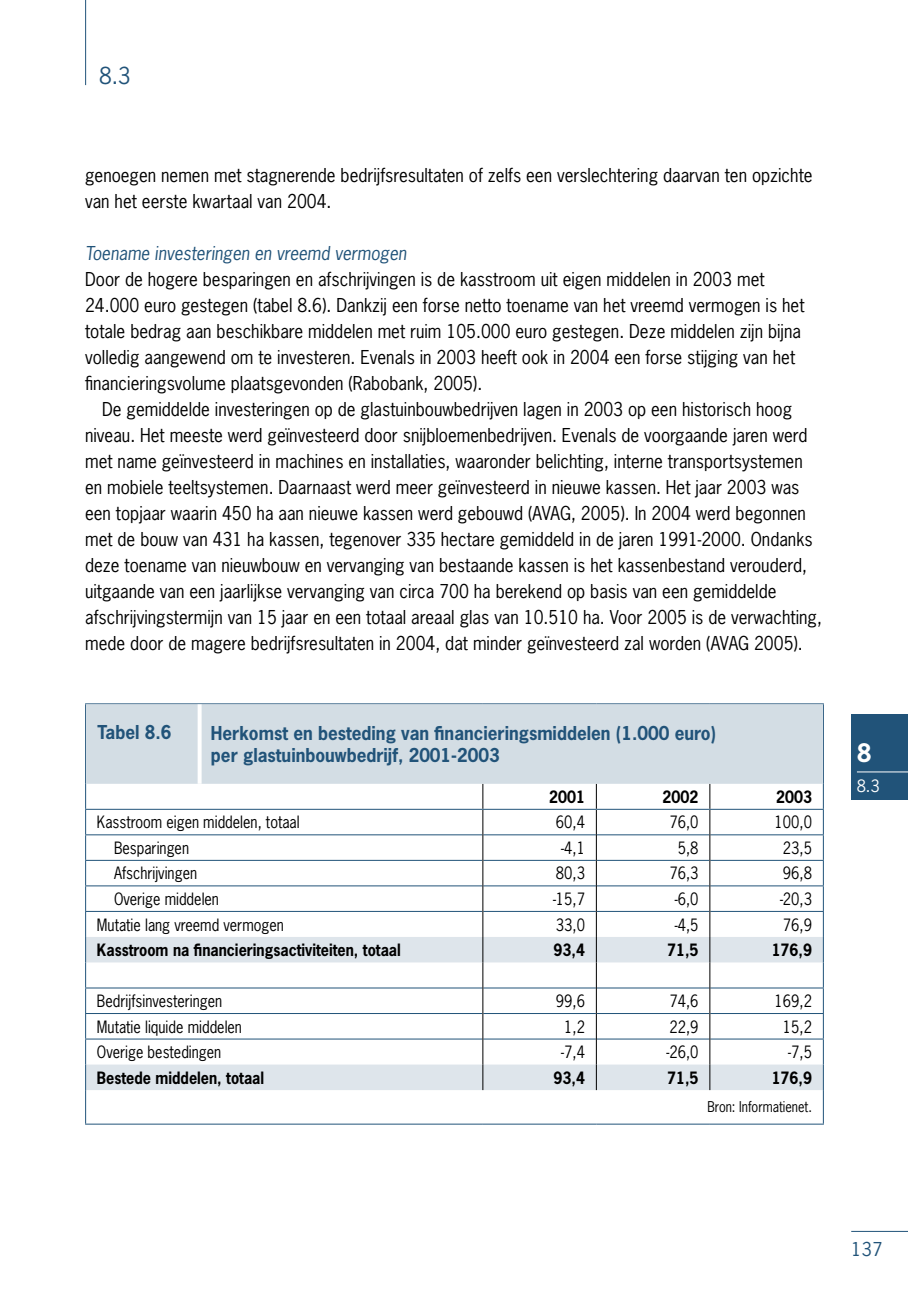
<style>
.page{position:relative;width:908px;height:1316px;background:#fff}
.page>*{position:absolute;margin:0;border:0;box-sizing:border-box;transform-origin:0 0}
.t1{font:700 24px "News Gothic Std";color:#fff}
.t2{font:22px "News Gothic Std";color:#215379}
.t3{font:18px/26px "News Gothic Std";color:#000;scale:.95 1}
.t4{font:700 18px/22px "News Gothic Std";color:#215379;scale:.95 1}
.t5{font:italic 18px "News Gothic Std";color:#215379;scale:.95 1}
.t6{font:18px "News Gothic Std";color:#215379}
.t7{font:16px "News Gothic Std";color:#000;scale:.9 1}
.t8{font:700 16px "News Gothic Std";color:#000;scale:.9 1}
.t9{font:16px "News Gothic Std";color:#fff}
.t10{font:14px "News Gothic Std";color:#000;scale:.9 1}
</style>
<div class="page">
<hr style="left:85px;top:0;width:1px;height:85px;background:#215379">
<hr style="left:850px;top:1230px;width:57px;height:1px;background:#215379">
<div style="left:850px;top:714px;width:57px;height:85px;background:#215379"></div>
<hr style="left:856px;top:771px;width:51px;height:1px;background:#fff">
<svg style="left:86px;top:936px;width:736px;height:154px"></svg>
<hr style="left:822px;top:704px;width:1px;height:79px;background:#215379">
<hr style="left:822px;top:1090px;width:1px;height:33px;background:#215379">
<hr style="left:85px;top:834px;width:397px;height:1px;background:#215379">
<hr style="left:483px;top:834px;width:112px;height:1px;background:#215379">
<hr style="left:596px;top:834px;width:113px;height:1px;background:#215379">
<hr style="left:710px;top:834px;width:113px;height:1px;background:#215379">
<hr style="left:85px;top:859px;width:397px;height:1px;background:#215379">
<hr style="left:483px;top:859px;width:112px;height:1px;background:#215379">
<hr style="left:596px;top:859px;width:113px;height:1px;background:#215379">
<hr style="left:710px;top:859px;width:113px;height:1px;background:#215379">
<hr style="left:85px;top:885px;width:397px;height:1px;background:#215379">
<hr style="left:483px;top:885px;width:112px;height:1px;background:#215379">
<hr style="left:596px;top:885px;width:113px;height:1px;background:#215379">
<hr style="left:710px;top:885px;width:113px;height:1px;background:#215379">
<hr style="left:85px;top:910px;width:397px;height:1px;background:#215379">
<hr style="left:483px;top:910px;width:112px;height:1px;background:#215379">
<hr style="left:596px;top:910px;width:113px;height:1px;background:#215379">
<hr style="left:710px;top:910px;width:113px;height:1px;background:#215379">
<hr style="left:85px;top:987px;width:397px;height:1px;background:#215379">
<hr style="left:483px;top:987px;width:112px;height:1px;background:#215379">
<hr style="left:596px;top:987px;width:113px;height:1px;background:#215379">
<hr style="left:710px;top:987px;width:113px;height:1px;background:#215379">
<hr style="left:85px;top:1012px;width:397px;height:1px;background:#215379">
<hr style="left:483px;top:1012px;width:112px;height:1px;background:#215379">
<hr style="left:596px;top:1012px;width:113px;height:1px;background:#215379">
<hr style="left:710px;top:1012px;width:113px;height:1px;background:#215379">
<hr style="left:85px;top:1038px;width:397px;height:1px;background:#215379">
<hr style="left:483px;top:1038px;width:112px;height:1px;background:#215379">
<hr style="left:596px;top:1038px;width:113px;height:1px;background:#215379">
<hr style="left:710px;top:1038px;width:113px;height:1px;background:#215379">
<svg style="left:482px;top:783px;width:1px;height:307px"></svg>
<svg style="left:595px;top:783px;width:1px;height:307px"></svg>
<svg style="left:709px;top:783px;width:1px;height:307px"></svg>
<hr style="left:85px;top:808px;width:397px;height:1px;background:#215379">
<hr style="left:482px;top:808px;width:114px;height:1px;background:#215379">
<hr style="left:596px;top:808px;width:113px;height:1px;background:#215379">
<hr style="left:709px;top:808px;width:114px;height:1px;background:#215379">
<hr style="left:85px;top:703px;width:397px;height:1px;background:#215379">
<hr style="left:85px;top:704px;width:1px;height:79px;background:#215379">
<hr style="left:482px;top:703px;width:114px;height:1px;background:#215379">
<hr style="left:596px;top:703px;width:113px;height:1px;background:#215379">
<hr style="left:709px;top:703px;width:114px;height:1px;background:#215379">
<svg style="left:85px;top:783px;width:1px;height:307px"></svg>
<svg style="left:822px;top:783px;width:1px;height:307px"></svg>
<hr style="left:85px;top:1090px;width:1px;height:33px;background:#215379">
<hr style="left:85px;top:1123px;width:397px;height:1px;background:#215379">
<hr style="left:482px;top:1123px;width:114px;height:1px;background:#215379">
<hr style="left:596px;top:1123px;width:113px;height:1px;background:#215379">
<hr style="left:709px;top:1123px;width:114px;height:1px;background:#215379">
<div style="left:86px;top:704px;width:736px;height:79px;background:#d3dde4"></div>
<svg style="left:197px;top:704px;width:4px;height:79px"></svg>
<p class="t2" style="left:99px;top:62px;width:33px">8.3</p>
<p class="t3" style="left:85px;top:162px;width:767px">genoegen nemen met stagnerende bedrijfsresultaten of zelfs een verslechtering daarvan ten opzichte van het eerste kwartaal van 2004.</p>
<p class="t5" style="left:85px;top:242px;width:340px">Toename investeringen en vreemd vermogen</p>
<p class="t3" style="left:85px;top:266px;width:758px">Door de hogere besparingen en afschrijvingen is de kasstroom uit eigen middelen in 2003 met 24.000 euro gestegen (tabel 8.6). Dankzij een forse netto toename van het vreemd vermogen is het totale bedrag aan beschikbare middelen met ruim 105.000 euro gestegen. Deze middelen zijn bijna volledig aangewend om te investeren. Evenals in 2003 heeft ook in 2004 een forse stijging van het financieringsvolume plaatsgevonden (Rabobank, 2005).</p>
<p class="t3" style="left:85px;top:396px;width:776px;text-indent:17px">De gemiddelde investeringen op de glastuinbouwbedrijven lagen in 2003 op een historisch hoog niveau. Het meeste werd geïnvesteerd door snijbloemenbedrijven. Evenals de voorgaande jaren werd met name geïnvesteerd in machines en installaties, waaronder belichting, interne transportsystemen en mobiele teeltsystemen. Daarnaast werd meer geïnvesteerd in nieuwe kassen. Het jaar 2003 was een topjaar waarin 450 ha aan nieuwe kassen werd gebouwd (AVAG, 2005). In 2004 werd begonnen met de bouw van 431 ha kassen, tegenover 335 hectare gemiddeld in de jaren 1991-2000. Ondanks deze toename van nieuwbouw en vervanging van bestaande kassen is het kassenbestand verouderd, uitgaande van een jaarlijkse vervanging van circa 700 ha berekend op basis van een gemiddelde afschrijvingstermijn van 15 jaar en een totaal areaal glas van 10.510 ha. Voor 2005 is de verwachting, mede door de magere bedrijfsresultaten in 2004, dat minder geïnvesteerd zal worden (AVAG 2005).</p>
<p class="t4" style="left:97px;top:721px;width:79px">Tabel 8.6</p>
<p class="t4" style="left:211px;top:722px;width:533px">Herkomst en besteding van financieringsmiddelen (1.000 euro) per glastuinbouwbedrijf, 2001-2003</p>
<p class="t8" style="left:549px;top:785px;width:41px">2001</p>
<p class="t8" style="left:662px;top:785px;width:41px">2002</p>
<p class="t8" style="left:775px;top:785px;width:41px">2003</p>
<p class="t7" style="left:97px;top:812px;width:227px">Kasstroom eigen middelen, totaal</p>
<p class="t7" style="left:555px;top:812px;width:34px">60,4</p>
<p class="t7" style="left:669px;top:812px;width:34px">76,0</p>
<p class="t7" style="left:774px;top:812px;width:43px">100,0</p>
<p class="t7" style="left:114px;top:837px;width:85px">Besparingen</p>
<p class="t7" style="left:561px;top:837px;width:28px">-4,1</p>
<p class="t7" style="left:677px;top:837px;width:25px">5,8</p>
<p class="t7" style="left:782px;top:837px;width:34px">23,5</p>
<p class="t7" style="left:114px;top:863px;width:94px">Afschrijvingen</p>
<p class="t7" style="left:555px;top:863px;width:34px">80,3</p>
<p class="t7" style="left:669px;top:863px;width:34px">76,3</p>
<p class="t7" style="left:782px;top:863px;width:34px">96,8</p>
<p class="t7" style="left:114px;top:888px;width:118px">Overige middelen</p>
<p class="t7" style="left:552px;top:888px;width:37px">-15,7</p>
<p class="t7" style="left:674px;top:888px;width:28px">-6,0</p>
<p class="t7" style="left:779px;top:888px;width:37px">-20,3</p>
<p class="t7" style="left:97px;top:914px;width:209px">Mutatie lang vreemd vermogen</p>
<p class="t7" style="left:555px;top:914px;width:34px">33,0</p>
<p class="t7" style="left:674px;top:914px;width:28px">-4,5</p>
<p class="t7" style="left:782px;top:914px;width:34px">76,9</p>
<p class="t8" style="left:97px;top:939px;width:339px">Kasstroom na financieringsactiviteiten, totaal</p>
<p class="t8" style="left:553px;top:939px;width:36px">93,4</p>
<p class="t8" style="left:666px;top:939px;width:36px">71,5</p>
<p class="t8" style="left:771px;top:939px;width:46px">176,9</p>
<p class="t7" style="left:97px;top:990px;width:141px">Bedrijfsinvesteringen</p>
<p class="t7" style="left:555px;top:990px;width:34px">99,6</p>
<p class="t7" style="left:669px;top:990px;width:34px">74,6</p>
<p class="t7" style="left:774px;top:990px;width:43px">169,2</p>
<p class="t7" style="left:97px;top:1016px;width:163px">Mutatie liquide middelen</p>
<p class="t7" style="left:564px;top:1016px;width:25px">1,2</p>
<p class="t7" style="left:669px;top:1016px;width:34px">22,9</p>
<p class="t7" style="left:782px;top:1016px;width:34px">15,2</p>
<p class="t7" style="left:97px;top:1041px;width:140px">Overige bestedingen</p>
<p class="t7" style="left:561px;top:1041px;width:28px">-7,4</p>
<p class="t7" style="left:666px;top:1041px;width:37px">-26,0</p>
<p class="t7" style="left:788px;top:1041px;width:28px">-7,5</p>
<p class="t8" style="left:97px;top:1066px;width:187px">Bestede middelen, totaal</p>
<p class="t8" style="left:553px;top:1066px;width:36px">93,4</p>
<p class="t8" style="left:666px;top:1066px;width:36px">71,5</p>
<p class="t8" style="left:771px;top:1066px;width:46px">176,9</p>
<p class="t10" style="left:707px;top:1097px;width:118px">Bron: Informatienet.</p>
<h1 class="t1" style="left:856px;top:736px;width:16px">8</h1>
<p class="t9" style="left:856px;top:775px;width:24px">8.3</p>
<p class="t6" style="left:850px;top:1237px;width:33px">137</p>
</div>
